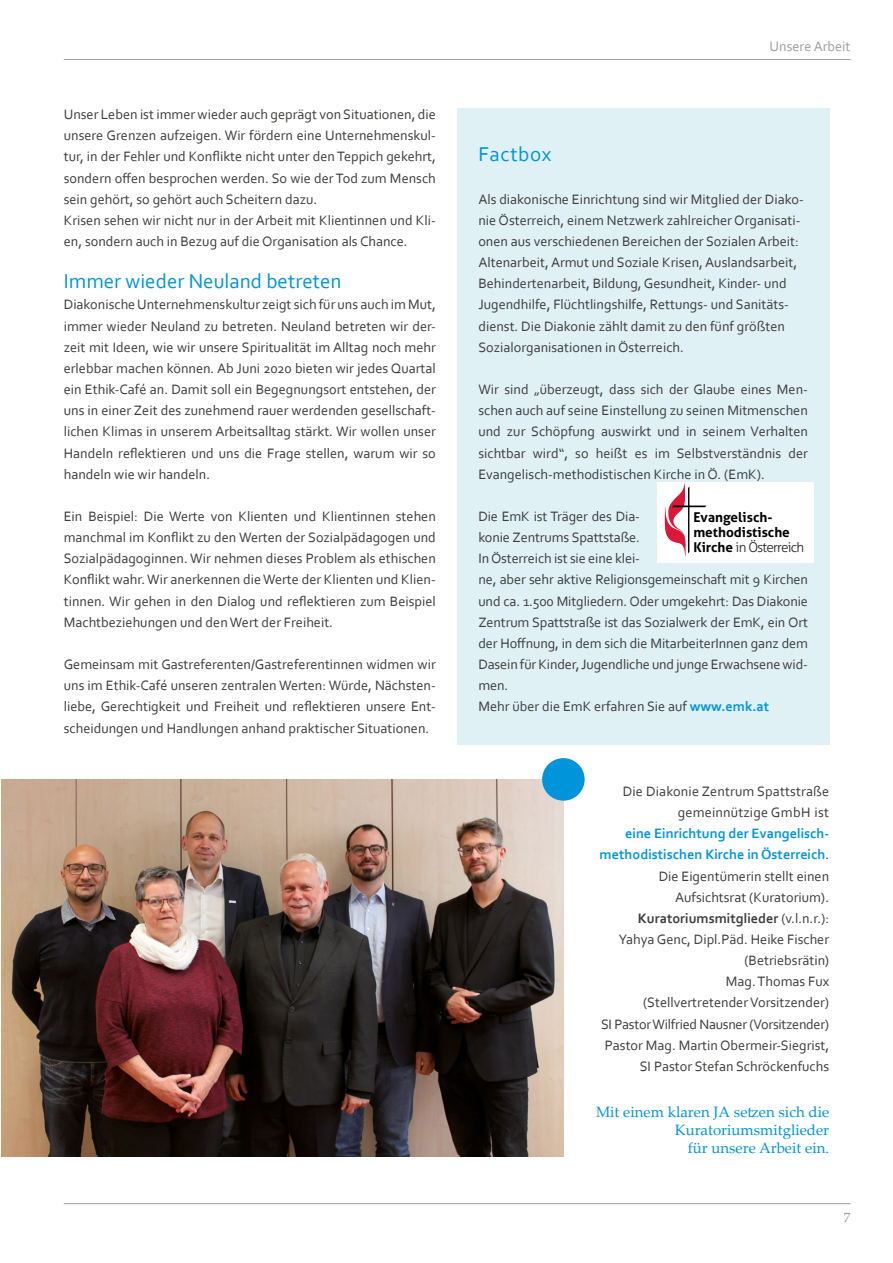
<style>
.page{position:relative;width:893px;height:1263px;background:#fff}
.page>*{position:absolute;margin:0;border:0;box-sizing:border-box;transform-origin:0 0}
.Zwischentitel{font:21px "Corbel";color:#0095db}
.Zwischentitel-2{font:21px "Corbel";letter-spacing:.03em;color:#0095db}
.Bildunterschrift_rec{font:15px "Palatino Linotype";color:#0095db}
.Fliesstext{font:14.25px/21.1px "Corbel";color:#3c3c3b;text-align:justify}
.Fliesstext_Aufzählun{font:14.25px/21.1px "Corbel";color:#3c3c3b;text-align:right}
.Fliesstext-2{font:700 14.25px "Corbel";color:#0095db}
.Fliesstext_Aufzählun-2{font:14.25px "Corbel";letter-spacing:-.02em;color:#3c3c3b}
.Fliesstext-3{font:700 14.25px "Corbel";color:#3c3c3b}
.t1{font:14.25px "Corbel";color:#9d9d9c}
.t2{font:700 13.5px/15px "Aller";color:#000}
.t3{font:13.5px "Palatino Linotype";color:#9d9d9c}
.s1{font-weight:700;color:#0095db}
.s2{font-weight:300;color:#231f20}
.s3{font-weight:400;color:#3c3c3b}
.s4{font-weight:400}
</style>
<div class="page">
<hr style="left:64px;top:1203px;width:786px;height:1px;background:#9d9d9c">
<hr style="left:64px;top:59px;width:786px;height:1px;background:#9d9d9c">
<div style="left:457px;top:108px;width:372px;height:637px;background:#e0f1f5"></div>
<img style="left:1px;top:779px;width:562px;height:378px">
<div style="left:542px;top:758px;width:43px;height:43px;background:#0095db;border-radius:50%"></div>
<div style="left:657px;top:483px;width:157px;height:80px;background:#fff"></div>
<svg style="left:665px;top:483px;width:41px;height:74px"></svg>
<p class="Fliesstext" style="left:64px;top:103px;width:374px">Unser Leben ist immer wieder auch geprägt von Situationen, die unsere Grenzen aufzeigen. Wir fördern eine Unternehmenskul&shy;tur, in der Fehler und Konflikte nicht unter den Teppich gekehrt, sondern offen besprochen werden. So wie der Tod zum Mensch sein gehört, so gehört auch Scheitern dazu.</p>
<p class="Fliesstext" style="left:64px;top:209px;width:374px">Krisen sehen wir nicht nur in der Arbeit mit Klientinnen und Kli&shy;en, sondern auch in Bezug auf die Organisation als Chance.</p>
<p class="Zwischentitel" style="left:64px;top:268px;width:279px">Immer wieder Neuland betreten</p>
<p class="Fliesstext" style="left:64px;top:294px;width:374px">Diakonische Unternehmenskultur zeigt sich für uns auch im Mut, immer wieder Neuland zu betreten. Neuland betreten wir der&shy;zeit mit Ideen, wie wir unsere Spiritualität im Alltag noch mehr erlebbar machen können. Ab Juni 2020 bieten wir jedes Quartal ein Ethik-Café an. Damit soll ein Begegnungsort entstehen, der uns in einer Zeit des zunehmend rauer werdenden gesellschaft&shy;lichen Klimas in unserem Arbeitsalltag stärkt. Wir wollen unser Handeln reflektieren und uns die Frage stellen, warum wir so handeln wie wir handeln.</p>
<p class="Fliesstext" style="left:64px;top:505px;width:374px">Ein Beispiel: Die Werte von Klienten und Klientinnen stehen manchmal im Konflikt zu den Werten der Sozialpädagogen und Sozialpädagoginnen. Wir nehmen dieses Problem als ethischen Konflikt wahr. Wir anerkennen die Werte der Klienten und Klien&shy;tinnen. Wir gehen in den Dialog und reflektieren zum Beispiel Machtbeziehungen und den Wert der Freiheit.</p>
<p class="Fliesstext" style="left:64px;top:653px;width:374px">Gemeinsam mit Gastreferenten/Gastreferentinnen widmen wir uns im Ethik-Café unseren zentralen Werten: Würde, Nächsten&shy;liebe, Gerechtigkeit und Freiheit und reflektieren unsere Ent&shy;scheidungen und Handlungen anhand praktischer Situationen.</p>
<p class="t1" style="left:770px;top:37px;width:82px">Unsere Arbeit</p>
<p class="Zwischentitel-2" style="left:478px;top:141px;width:75px">Factbox</p>
<p class="Fliesstext" style="left:478px;top:188px;width:327px;text-align:left">Als diakonische Einrichtung sind wir Mitglied der Diako&shy;nie Österreich, einem Netzwerk zahlreicher Organisati&shy;onen aus verschiedenen Bereichen der Sozialen Arbeit:<br>Altenarbeit, Armut und Soziale Krisen, Auslandsarbeit, Behindertenarbeit, Bildung, Gesundheit, Kinder- und Jugendhilfe, Flüchtlingshilfe, Rettungs- und Sanitäts&shy;dienst. Die Diakonie zählt damit zu den fünf größten Sozialorganisationen in Österreich.</p>
<p class="Fliesstext" style="left:478px;top:378px;width:331px">Wir sind „überzeugt, dass sich der Glaube eines Men&shy;schen auch auf seine Einstellung zu seinen Mitmenschen und zur Schöpfung auswirkt und in seinem Verhalten sichtbar wird“, so heißt es im Selbstverständnis der Evangelisch-methodistischen Kirche in Ö. (EmK).</p>
<p class="Fliesstext" style="left:478px;top:505px;width:331px;text-align:left">Die EmK ist Träger des Dia-<br>konie Zentrums Spattstaße.<br>In Österreich ist sie eine klei-<br>ne, aber sehr aktive Religionsgemeinschaft mit 9 Kirchen und ca. 1.500 Mitgliedern. Oder umgekehrt: Das Diakonie Zentrum Spattstraße ist das Sozialwerk der EmK, ein Ort der Hoffnung, in dem sich die MitarbeiterInnen ganz dem Dasein für Kinder, Jugendliche und junge Erwachsene wid&shy;men.</p>
<p class="Fliesstext" style="left:478px;top:696px;width:292px">Mehr über die EmK erfahren Sie auf <span class="s1">www.emk.at</span></p>
<p class="t2" style="left:693px;top:509px;width:112px">Evangelisch&shy;methodistische<br>Kirche <span class="s2">in Österreich</span></p>
<p class="Fliesstext" style="left:623px;top:780px;width:208px;text-align:right">Die Diakonie Zentrum Spattstraße gemeinnützige GmbH ist</p>
<p class="Fliesstext-2" style="left:625px;top:825px;width:206px">eine Einrichtung der Evangelisch-</p>
<p class="Fliesstext-2" style="left:600px;top:846px;width:231px">methodistischen Kirche in Österreich<span class="s3">.</span></p>
<p class="Fliesstext" style="left:659px;top:865px;width:172px">Die Eigentümerin stellt einen</p>
<p class="Fliesstext" style="left:675px;top:886px;width:156px">Aufsichtsrat (Kuratorium).</p>
<p class="Fliesstext-3" style="left:638px;top:909px;width:193px">Kuratoriumsmitglieder <span class="s4">(v.l.n.r.):</span></p>
<p class="Fliesstext_Aufzählun" style="left:619px;top:928px;width:212px">Yahya Genc, Dipl.Päd. Heike Fischer (Betriebsrätin)</p>
<p class="Fliesstext_Aufzählun" style="left:726px;top:971px;width:105px">Mag. Thomas Fux</p>
<p class="Fliesstext_Aufzählun" style="left:643px;top:992px;width:187px">(Stellvertretender Vorsitzender)</p>
<p class="Fliesstext_Aufzählun-2" style="left:601px;top:1015px;width:230px">SI Pastor Wilfried Nausner (Vorsitzender)</p>
<p class="Fliesstext_Aufzählun" style="left:605px;top:1034px;width:226px">Pastor Mag. Martin Obermeir-Siegrist,<br>SI Pastor Stefan Schröckenfuchs</p>
<p class="Bildunterschrift_rec" style="left:596px;top:1101px;width:235px">Mit einem klaren JA setzen sich die</p>
<p class="Bildunterschrift_rec" style="left:675px;top:1119px;width:156px">Kuratoriumsmitglieder</p>
<p class="Bildunterschrift_rec" style="left:688px;top:1137px;width:143px">für unsere Arbeit ein.</p>
<p class="t3" style="left:844px;top:1208px;width:8px">7</p>
</div>
